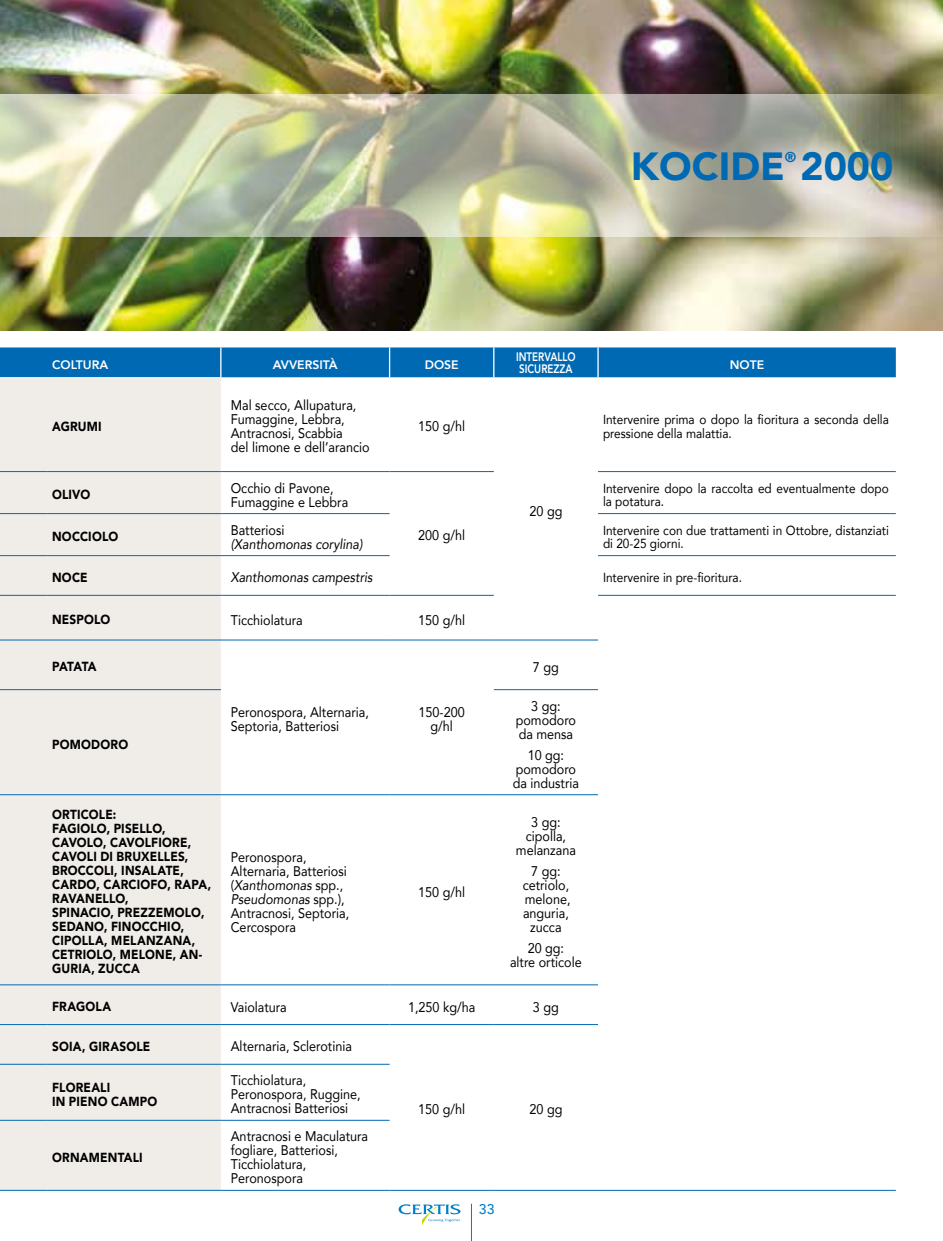
<style>
.page{position:relative;width:943px;height:1241px;background:#fff}
.page>*{position:absolute;margin:0;border:0;box-sizing:border-box;transform-origin:0 0}
.t1{font:900 39.2px "Avenir";color:#0069b3}
.t2{font:900 14.35px "Avenir";color:#0069b3}
.t3{font:14px/14px "Avenir";color:#000;scale:.9 1}
.t4{font:italic 14px "Avenir";color:#000;scale:.9 1}
.t5{font:500 14px "Avenir";color:#0080c8}
.t6{font:900 13.12px/14px "Avenir";letter-spacing:.015em;color:#000;scale:.9 1}
.t7{font:13.12px/13.1px "Avenir";color:#000;scale:.9 1}
.t8{font:800 12.25px "Avenir";color:#fff}
.t9{font:800 12.25px/12.2px "Avenir";color:#fff;scale:.8 1}
.s1{font-style:italic}
</style>
<div class="page">
<hr style="left:471px;top:1203px;width:1px;height:37px;background:#0080c8">
<svg style="left:398px;top:1204px;width:62px;height:21px"></svg>
<img style="left:0;top:0;width:943px;height:330px">
<img style="left:0;top:94px;width:943px;height:142px">
<div style="left:0;top:347px;width:895px;height:30px;background:#0069b3"></div>
<div style="left:0;top:377px;width:221px;height:812px;background:#f0ede9"></div>
<hr style="left:220px;top:347px;width:1px;height:30px;background:#fff">
<hr style="left:389px;top:347px;width:1px;height:30px;background:#fff">
<hr style="left:493px;top:347px;width:1px;height:30px;background:#fff">
<hr style="left:597px;top:347px;width:1px;height:30px;background:#fff">
<hr style="left:0;top:471px;width:47px;height:1px;background:#0069b3">
<hr style="left:0;top:513px;width:47px;height:1px;background:#0069b3">
<hr style="left:0;top:555px;width:47px;height:1px;background:#0069b3">
<hr style="left:0;top:595px;width:47px;height:1px;background:#0069b3">
<hr style="left:0;top:639px;width:47px;height:1px;background:#0069b3">
<hr style="left:0;top:689px;width:47px;height:1px;background:#0069b3">
<hr style="left:0;top:794px;width:47px;height:1px;background:#0069b3">
<hr style="left:0;top:984px;width:47px;height:1px;background:#0069b3">
<hr style="left:0;top:1023px;width:47px;height:1px;background:#0069b3">
<hr style="left:0;top:1063px;width:47px;height:1px;background:#0069b3">
<hr style="left:0;top:1119px;width:47px;height:1px;background:#0069b3">
<hr style="left:0;top:1189px;width:47px;height:1px;background:#0069b3">
<hr style="left:47px;top:471px;width:174px;height:1px;background:#0069b3">
<hr style="left:47px;top:513px;width:174px;height:1px;background:#0069b3">
<hr style="left:47px;top:555px;width:174px;height:1px;background:#0069b3">
<hr style="left:47px;top:595px;width:174px;height:1px;background:#0069b3">
<hr style="left:47px;top:639px;width:174px;height:1px;background:#0069b3">
<hr style="left:47px;top:689px;width:174px;height:1px;background:#0069b3">
<hr style="left:47px;top:794px;width:174px;height:1px;background:#0069b3">
<hr style="left:47px;top:984px;width:174px;height:1px;background:#0069b3">
<hr style="left:47px;top:1023px;width:174px;height:1px;background:#0069b3">
<hr style="left:47px;top:1063px;width:174px;height:1px;background:#0069b3">
<hr style="left:47px;top:1119px;width:174px;height:1px;background:#0069b3">
<hr style="left:47px;top:1189px;width:174px;height:1px;background:#0069b3">
<hr style="left:221px;top:471px;width:168px;height:1px;background:#0069b3">
<hr style="left:221px;top:513px;width:168px;height:1px;background:#0069b3">
<hr style="left:221px;top:555px;width:168px;height:1px;background:#0069b3">
<hr style="left:221px;top:595px;width:168px;height:1px;background:#0069b3">
<hr style="left:221px;top:639px;width:168px;height:1px;background:#0069b3">
<hr style="left:221px;top:794px;width:168px;height:1px;background:#0069b3">
<hr style="left:221px;top:984px;width:168px;height:1px;background:#0069b3">
<hr style="left:221px;top:1023px;width:168px;height:1px;background:#0069b3">
<hr style="left:221px;top:1063px;width:168px;height:1px;background:#0069b3">
<hr style="left:221px;top:1119px;width:168px;height:1px;background:#0069b3">
<hr style="left:221px;top:1189px;width:168px;height:1px;background:#0069b3">
<hr style="left:389px;top:471px;width:105px;height:1px;background:#0069b3">
<hr style="left:389px;top:595px;width:105px;height:1px;background:#0069b3">
<hr style="left:389px;top:639px;width:105px;height:1px;background:#0069b3">
<hr style="left:389px;top:794px;width:105px;height:1px;background:#0069b3">
<hr style="left:389px;top:984px;width:105px;height:1px;background:#0069b3">
<hr style="left:389px;top:1023px;width:105px;height:1px;background:#0069b3">
<hr style="left:389px;top:1189px;width:105px;height:1px;background:#0069b3">
<hr style="left:494px;top:639px;width:104px;height:1px;background:#0069b3">
<hr style="left:494px;top:689px;width:104px;height:1px;background:#0069b3">
<hr style="left:494px;top:794px;width:104px;height:1px;background:#0069b3">
<hr style="left:494px;top:984px;width:104px;height:1px;background:#0069b3">
<hr style="left:494px;top:1023px;width:104px;height:1px;background:#0069b3">
<hr style="left:494px;top:1189px;width:104px;height:1px;background:#0069b3">
<hr style="left:598px;top:471px;width:297px;height:1px;background:#0069b3">
<hr style="left:598px;top:513px;width:297px;height:1px;background:#0069b3">
<hr style="left:598px;top:555px;width:297px;height:1px;background:#0069b3">
<hr style="left:598px;top:595px;width:297px;height:1px;background:#0069b3">
<hr style="left:598px;top:1189px;width:297px;height:1px;background:#0069b3">
<h1 class="t1" style="left:631px;top:133px;width:264px">KOCIDE 2000</h1>
<p class="t2" style="left:784px;top:145px;width:13px">®</p>
<p class="t8" style="left:52px;top:354px;width:58px">COLTURA</p>
<p class="t8" style="left:273px;top:354px;width:66px">AVVERSITÀ</p>
<p class="t8" style="left:424px;top:354px;width:36px">DOSE</p>
<p class="t9" style="left:516px;top:350px;width:76px">INTERVALLO<br>SICUREZZA</p>
<p class="t8" style="left:729px;top:354px;width:36px">NOTE</p>
<p class="t6" style="left:52px;top:419px;width:57px">AGRUMI</p>
<p class="t3" style="left:231px;top:398px;width:156px">Mal secco, Allupatura,<br>Fumaggine, Lebbra,<br>Antracnosi, Scabbia<br>del limone e dell’arancio</p>
<p class="t3" style="left:418px;top:419px;width:54px">150 g/hl</p>
<p class="t7" style="left:603px;top:413px;width:319px">Intervenire prima o dopo la fioritura a seconda della pressione della malattia.</p>
<p class="t6" style="left:52px;top:487px;width:44px">OLIVO</p>
<p class="t3" style="left:231px;top:480px;width:132px">Occhio di Pavone,<br>Fumaggine e Lebbra</p>
<p class="t3" style="left:529px;top:503px;width:38px">20 gg</p>
<p class="t7" style="left:603px;top:481px;width:319px">Intervenire dopo la raccolta ed eventualmente dopo la potatura.</p>
<p class="t6" style="left:52px;top:529px;width:75px">NOCCIOLO</p>
<p class="t3" style="left:231px;top:522px;width:61px">Batteriosi</p>
<p class="t4" style="left:231px;top:535px;width:148px">(Xanthomonas corylina)</p>
<p class="t3" style="left:418px;top:528px;width:54px">200 g/hl</p>
<p class="t7" style="left:603px;top:523px;width:319px">Intervenire con due trattamenti in Ottobre, distanziati di 20-25 giorni.</p>
<p class="t6" style="left:52px;top:570px;width:41px">NOCE</p>
<p class="t4" style="left:231px;top:569px;width:159px">Xanthomonas campestris</p>
<p class="t7" style="left:603px;top:570px;width:156px">Intervenire in pre-fioritura.</p>
<p class="t6" style="left:52px;top:612px;width:66px">NESPOLO</p>
<p class="t3" style="left:231px;top:612px;width:81px">Ticchiolatura</p>
<p class="t3" style="left:418px;top:612px;width:54px">150 g/hl</p>
<p class="t6" style="left:52px;top:659px;width:51px">PATATA</p>
<p class="t3" style="left:231px;top:705px;width:155px">Peronospora, Alternaria,<br>Septoria, Batteriosi</p>
<p class="t3" style="left:418px;top:705px;width:53px;text-align:center">150-200 g/hl</p>
<p class="t3" style="left:533px;top:659px;width:30px">7 gg</p>
<p class="t3" style="left:516px;top:698px;width:68px;text-align:center">3 gg: pomodoro da mensa</p>
<p class="t3" style="left:513px;top:747px;width:75px;text-align:center">10 gg: pomodoro da industria</p>
<p class="t6" style="left:52px;top:736px;width:86px">POMODORO</p>
<p class="t6" style="left:52px;top:807px;width:178px">ORTICOLE:<br>FAGIOLO, PISELLO,<br>CAVOLO, CAVOLFIORE,<br>CAVOLI DI BRUXELLES,<br>BROCCOLI, INSALATE,<br>CARDO, CARCIOFO, RAPA,<br>RAVANELLO,<br>SPINACIO, PREZZEMOLO,<br>SEDANO, FINOCCHIO,<br>CIPOLLA, MELANZANA,<br>CETRIOLO, MELONE, AN-<br>GURIA, ZUCCA</p>
<p class="t3" style="left:231px;top:849px;width:133px">Peronospora,<br>Alternaria, Batteriosi (<span class="s1">Xanthomonas</span> spp.,<br><span class="s1">Pseudomonas</span> spp.),<br>Antracnosi, Septoria,<br>Cercospora</p>
<p class="t3" style="left:418px;top:884px;width:54px">150 g/hl</p>
<p class="t3" style="left:516px;top:814px;width:68px;text-align:center">3 gg: cipolla, melanzana</p>
<p class="t3" style="left:522px;top:863px;width:55px;text-align:center">7 gg: cetriolo, melone, anguria, zucca</p>
<p class="t3" style="left:510px;top:940px;width:81px;text-align:center">20 gg:<br>altre orticole</p>
<p class="t6" style="left:52px;top:999px;width:67px">FRAGOLA</p>
<p class="t3" style="left:231px;top:999px;width:64px">Vaiolatura</p>
<p class="t3" style="left:408px;top:999px;width:76px">1,250 kg/ha</p>
<p class="t3" style="left:533px;top:999px;width:30px">3 gg</p>
<p class="t6" style="left:52px;top:1038px;width:111px">SOIA, GIRASOLE</p>
<p class="t3" style="left:231px;top:1038px;width:136px">Alternaria, Sclerotinia</p>
<p class="t6" style="left:52px;top:1079px;width:118px">FLOREALI<br>IN PIENO CAMPO</p>
<p class="t3" style="left:231px;top:1072px;width:146px">Ticchiolatura,<br>Peronospora, Ruggine,<br>Antracnosi Batteriosi</p>
<p class="t6" style="left:52px;top:1149px;width:102px">ORNAMENTALI</p>
<p class="t3" style="left:231px;top:1128px;width:154px">Antracnosi e Maculatura fogliare, Batteriosi,<br>Ticchiolatura,<br>Peronospora</p>
<p class="t3" style="left:418px;top:1101px;width:54px">150 g/hl</p>
<p class="t3" style="left:529px;top:1101px;width:38px">20 gg</p>
<p class="t5" style="left:479px;top:1196px;width:17px">33</p>
</div>
